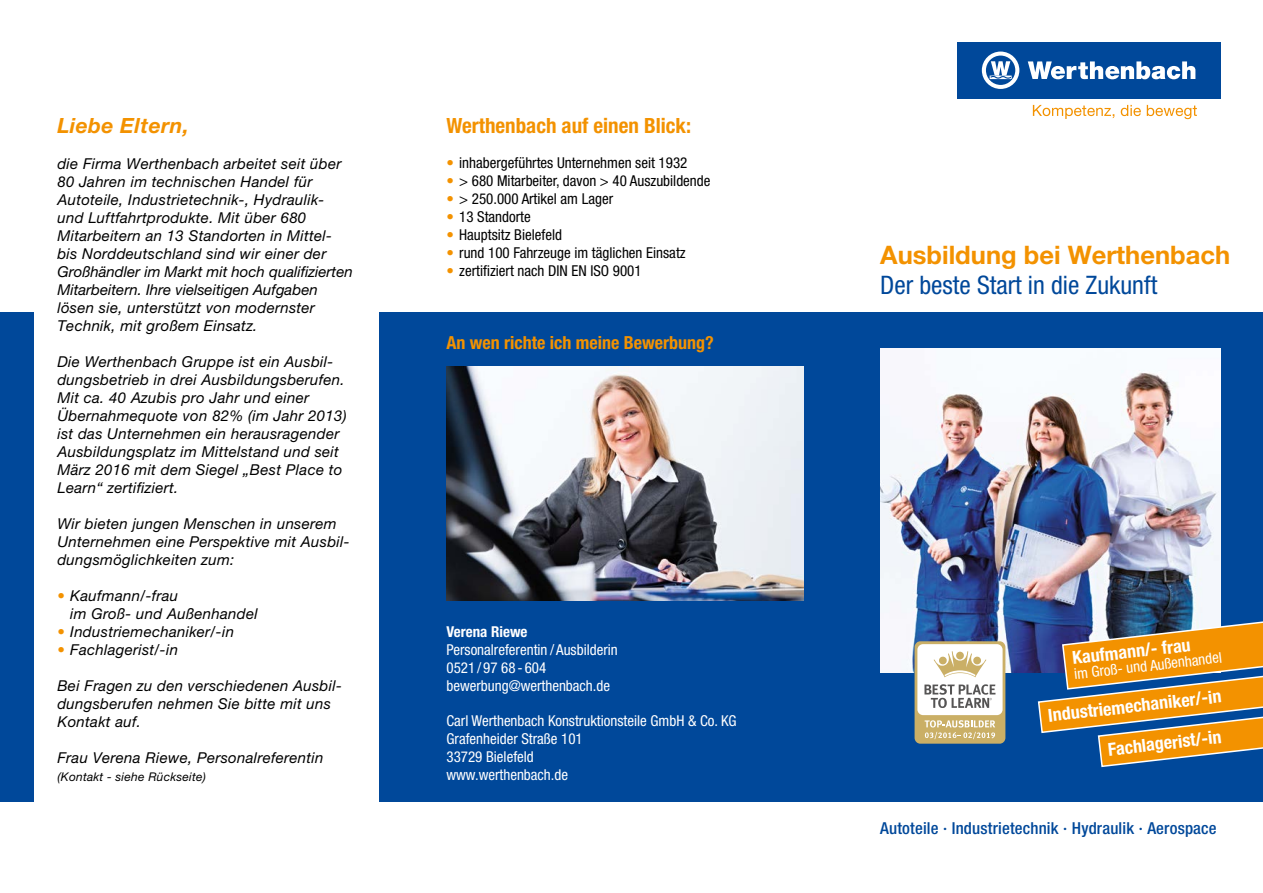
<style>
.page{position:relative;width:1263px;height:893px;background:#fff}
.page>*{position:absolute;margin:0;border:0;box-sizing:border-box;transform-origin:0 0}
.t1{font:condensed 25.5px "Helvetica Neue LT Pro";color:#00489a}
.t2{font:700 25.5px "Helvetica Neue LT Pro";color:#f39200}
.t3{font:700 condensed 21px "Helvetica Neue LT Pro";color:#f39200}
.t4{font:italic 700 21px "Helvetica Neue LT Pro";letter-spacing:.02em;color:#f39200}
.t5{font:700 condensed 18px "Helvetica Neue LT Pro";color:#fff}
.t6{font:700 condensed 18px "Helvetica Neue LT Pro";color:#f39200}
.t7{font:500 condensed 16.5px "Helvetica Neue LT Pro";letter-spacing:.01em;color:#00489a}
.t8{font:italic 15px/18px "Helvetica Neue LT Pro";letter-spacing:.02em;color:#000}
.t9{font:condensed 15px "Helvetica Neue LT Pro";color:#000}
.t10{font:condensed 15px/18px "Helvetica Neue LT Pro";color:#fff}
.t11{font:700 condensed 15px "Helvetica Neue LT Pro";color:#fff}
.t12{font:italic 12px "Helvetica Neue LT Pro";letter-spacing:.02em;color:#000}
.s1{font-weight:300;font-style:normal;font-stretch:condensed;color:#f39200}
.s2{color:#f39200}
</style>
<div class="page">
<div style="left:0;top:313px;width:1263px;height:488px;background:#00489a"></div>
<div style="left:34px;top:0;width:344px;height:893px;background:#fff"></div>
<img style="left:446px;top:367px;width:358px;height:234px">
<div style="left:957px;top:43px;width:263px;height:56px;background:#00489a"></div>
<svg style="left:982px;top:52px;width:37px;height:37px"></svg>
<svg style="left:1028px;top:61px;width:167px;height:18px"></svg>
<svg style="left:1033px;top:105px;width:81px;height:14px"></svg>
<svg style="left:1121px;top:105px;width:20px;height:11px"></svg>
<svg style="left:1147px;top:105px;width:50px;height:14px"></svg>
<img style="left:880px;top:349px;width:340px;height:324px">
<svg style="left:1037px;top:609px;width:226px;height:159px"></svg>
<div style="left:914px;top:641px;width:91px;height:103px;background:#caaf66;border-radius:6px"></div>
<div style="left:917px;top:644px;width:85px;height:71px;background:#fff;border-radius:6px"></div>
<svg style="left:924px;top:684px;width:71px;height:24px"></svg>
<svg style="left:934px;top:651px;width:52px;height:26px"></svg>
<svg style="left:925px;top:720px;width:70px;height:19px"></svg>
<h2 class="t4" style="left:57px;top:113px;width:133px">Liebe Eltern,</h2>
<h2 class="t3" style="left:446px;top:113px;width:246px">Werthenbach auf einen Blick:</h2>
<p class="t8" style="left:57px;top:154px;width:297px">die Firma Werthenbach arbeitet seit über 80 Jahren im technischen Handel für Autoteile, Industrietechnik-, Hydraulik&shy;und Luftfahrtprodukte. Mit über 680<br>Mitarbeitern an 13 Standorten in Mittel&shy;bis Norddeutschland sind wir einer der Großhändler im Markt mit hoch qualifizierten Mitarbeitern. Ihre vielseitigen Aufgaben lösen sie, unterstützt von modernster Technik, mit großem Einsatz.</p>
<p class="t8" style="left:57px;top:352px;width:291px">Die Werthenbach Gruppe ist ein Ausbil&shy;dungsbetrieb in drei Ausbildungsberufen.<br>Mit ca. 40 Azubis pro Jahr und einer Übernahmequote von 82% (im Jahr 2013) ist das Unternehmen ein herausragender Ausbildungsplatz im Mittelstand und seit März 2016 mit dem Siegel „Best Place to Learn“ zertifiziert.</p>
<p class="t8" style="left:57px;top:514px;width:294px">Wir bieten jungen Menschen in unserem<br>Unternehmen eine Perspektive mit Ausbil&shy;dungsmöglichkeiten zum:</p>
<p class="t8" style="left:70px;top:586px;width:189px;text-indent:-13px"><span class="s1">•</span> Kaufmann/-frau<br>im Groß- und Außenhandel</p>
<p class="t8" style="left:57px;top:622px;width:178px"><span class="s1">•</span> Industriemechaniker/-in</p>
<p class="t8" style="left:57px;top:640px;width:122px"><span class="s1">•</span> Fachlagerist/-in</p>
<p class="t8" style="left:57px;top:676px;width:286px">Bei Fragen zu den verschiedenen Ausbil&shy;dungsberufen nehmen Sie bitte mit uns<br>Kontakt auf.</p>
<p class="t8" style="left:57px;top:748px;width:268px">Frau Verena Riewe, Personalreferentin</p>
<p class="t12" style="left:57px;top:770px;width:150px">(Kontakt - siehe Rückseite)</p>
<p class="t9" style="left:446px;top:154px;width:242px"><span class="s2">•</span> inhabergeführtes Unternehmen seit 1932</p>
<p class="t9" style="left:446px;top:172px;width:265px"><span class="s2">•</span> &gt; 680 Mitarbeiter, davon &gt; 40 Auszubildende</p>
<p class="t9" style="left:446px;top:190px;width:168px"><span class="s2">•</span> &gt; 250.000 Artikel am Lager</p>
<p class="t9" style="left:446px;top:208px;width:86px"><span class="s2">•</span> 13 Standorte</p>
<p class="t9" style="left:446px;top:226px;width:117px"><span class="s2">•</span> Hauptsitz Bielefeld</p>
<p class="t9" style="left:446px;top:244px;width:241px"><span class="s2">•</span> rund 100 Fahrzeuge im täglichen Einsatz</p>
<p class="t9" style="left:446px;top:262px;width:197px"><span class="s2">•</span> zertifiziert nach DIN EN ISO 9001</p>
<p class="t6" style="left:446px;top:331px;width:269px">An wen richte ich meine Bewerbung?</p>
<p class="t11" style="left:446px;top:622px;width:83px">Verena Riewe</p>
<p class="t10" style="left:446px;top:640px;width:173px">Personalreferentin / Ausbilderin<br>0521 / 97 68 - 604 bewerbung@werthenbach.de</p>
<p class="t10" style="left:446px;top:712px;width:292px">Carl Werthenbach Konstruktionsteile GmbH &amp; Co. KG<br>Grafenheider Straße 101<br>33729 Bielefeld<br>www.werthenbach.de</p>
<h1 class="t2" style="left:880px;top:239px;width:351px">Ausbildung bei Werthenbach</h1>
<h1 class="t1" style="left:880px;top:270px;width:279px">Der beste Start in die Zukunft</h1>
<p class="t5" style="left:1071px;top:647px;width:120px;rotate:-6deg">Kaufmann/- frau</p>
<p class="t10" style="left:1073px;top:664px;width:150px;rotate:-6deg">im Groß- und Außenhandel</p>
<p class="t5" style="left:1047px;top:704px;width:176px;rotate:-6deg">Industriemechaniker/-in</p>
<p class="t5" style="left:1107px;top:738px;width:115px;rotate:-6deg">Fachlagerist/-in</p>
<p class="t7" style="left:880px;top:819px;width:338px">Autoteile · Industrietechnik · Hydraulik · Aerospace</p>
</div>
